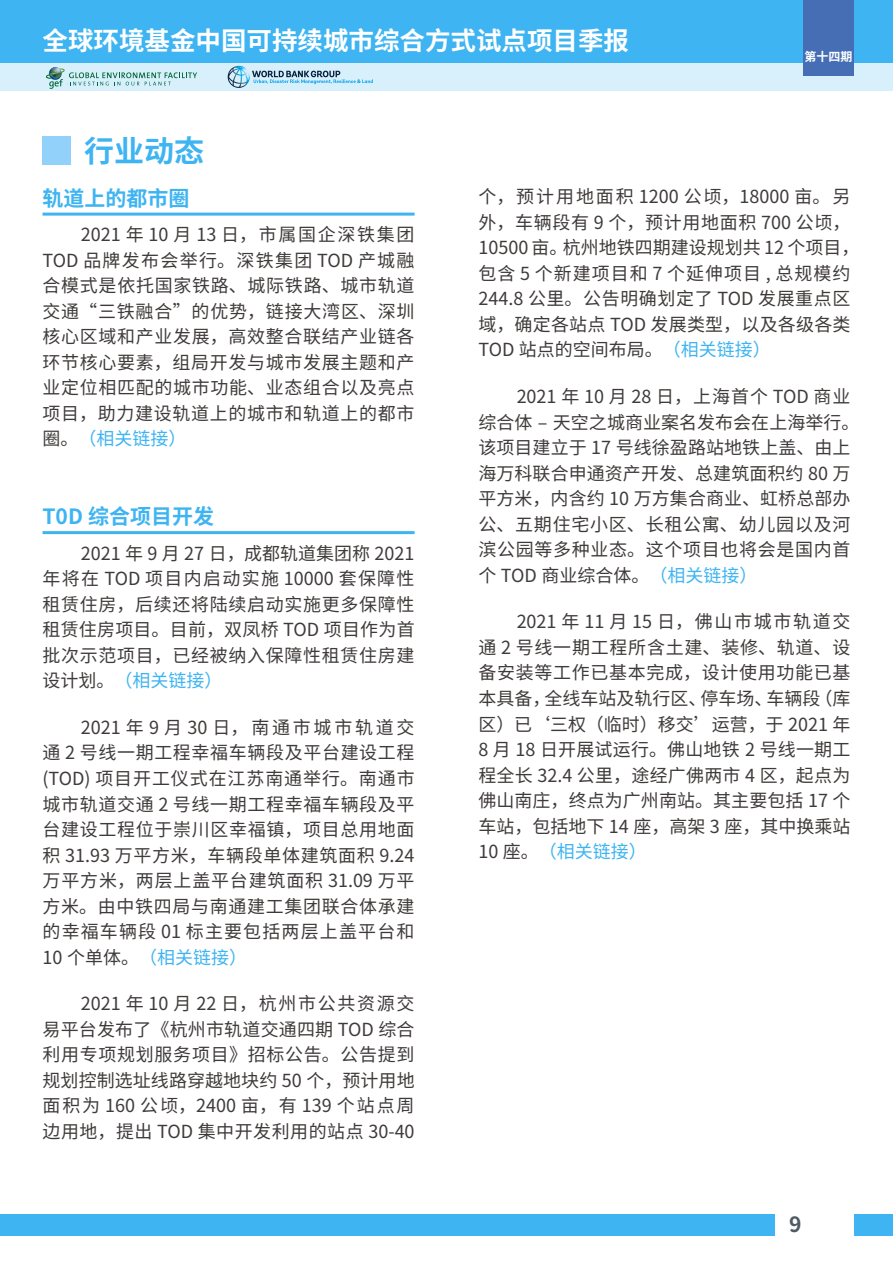
<style>
.page{position:relative;width:893px;height:1263px;background:#fff}
.page>*{position:absolute;margin:0;border:0;box-sizing:border-box;transform-origin:0 0}
.t1{font:700 30px "Source Han Sans CN";color:#3eb4f2}
.t2{font:700 25.5px "Source Han Sans CN";color:#fff}
.t3{font:700 21px "Source Han Sans CN";color:#3eb4f2}
.t4{font:700 21px "Source Han Sans CN";color:#4e5b65}
.t5{font:18px/25.5px "Source Han Sans CN";letter-spacing:.01em;color:#3f3b3a;text-align:justify}
.t6{font:700 12px "Source Han Sans CN";color:#fff}
.s1{color:#3eb4f2}
</style>
<div class="page">
<div style="left:0;top:60px;width:893px;height:31px;background:#d8effc"></div>
<div style="left:0;top:0;width:893px;height:63px;background:#3eb4f2"></div>
<div style="left:0;top:1214px;width:775px;height:21px;background:#3eb4f2"></div>
<div style="left:855px;top:1214px;width:38px;height:21px;background:#3eb4f2"></div>
<div style="left:803px;top:0;width:51px;height:76px;background:#456eb5"></div>
<svg style="left:46px;top:67px;width:151px;height:22px"></svg>
<svg style="left:228px;top:66px;width:145px;height:22px"></svg>
<div style="left:43px;top:137px;width:28px;height:28px;background:#92d1f9"></div>
<hr style="left:43px;top:213px;width:372px;height:3px;background:#3eb4f2">
<hr style="left:43px;top:531px;width:372px;height:3px;background:#3eb4f2">
<h2 class="t2" style="left:43px;top:26px;width:588px">全球环境基金中国可持续城市综合方式试点项目季报</h2>
<p class="t6" style="left:804px;top:50px;width:49px">第十四期</p>
<h1 class="t1" style="left:84px;top:135px;width:121px">行业动态</h1>
<p class="t3" style="left:43px;top:186px;width:148px">轨道上的都市圈</p>
<p class="t5" style="left:43px;top:222px;width:374px;text-indent:38px">2021 年 10 月 13 日，市属国企深铁集团TOD 品牌发布会举行。深铁集团 TOD 产城融合模式是依托国家铁路、城际铁路、城市轨道交通“三铁融合”的优势，链接大湾区、深圳核心区域和产业发展，高效整合联结产业链各环节核心要素，组局开发与城市发展主题和产业定位相匹配的城市功能、业态组合以及亮点项目，助力建设轨道上的城市和轨道上的都市圈。<span class="s1">（相关链接）</span></p>
<p class="t3" style="left:43px;top:505px;width:173px">T0D 综合项目开发</p>
<p class="t5" style="left:43px;top:541px;width:374px;text-indent:38px">2021 年 9 月 27 日，成都轨道集团称 2021年将在 TOD 项目内启动实施 10000 套保障性租赁住房，后续还将陆续启动实施更多保障性租赁住房项目。目前，双凤桥 TOD 项目作为首批次示范项目，已经被纳入保障性租赁住房建设计划。<span class="s1">（相关链接）</span></p>
<p class="t5" style="left:43px;top:715px;width:374px;text-indent:38px">2021 年 9 月 30 日，南通市城市轨道交通 2 号线一期工程幸福车辆段及平台建设工程(TOD) 项目开工仪式在江苏南通举行。南通市城市轨道交通 2 号线一期工程幸福车辆段及平台建设工程位于崇川区幸福镇，项目总用地面积 31.93 万平方米，车辆段单体建筑面积 9.24万平方米，两层上盖平台建筑面积 31.09 万平方米。由中铁四局与南通建工集团联合体承建的幸福车辆段 01 标主要包括两层上盖平台和10 个单体。<span class="s1">（相关链接）</span></p>
<p class="t5" style="left:43px;top:991px;width:374px;text-indent:38px">2021 年 10 月 22 日，杭州市公共资源交易平台发布了《杭州市轨道交通四期 TOD 综合利用专项规划服务项目》招标公告。公告提到规划控制选址线路穿越地块约 50 个，预计用地面积为 160 公顷，2400 亩，有 139 个站点周边用地，提出 TOD 集中开发利用的站点 30-40</p>
<p class="t5" style="left:478px;top:184px;width:383px;text-align:left">个，预计用地面积 1200 公顷，18000 亩。另外，车辆段有 9 个，预计用地面积 700 公顷，<br>10500 亩。杭州地铁四期建设规划共 12 个项目，包含 5 个新建项目和 7 个延伸项目 , 总规模约<br>244.8 公里。公告明确划定了 TOD 发展重点区域，确定各站点 TOD 发展类型，以及各级各类<br>TOD 站点的空间布局。<span class="s1">（相关链接）</span></p>
<p class="t5" style="left:478px;top:384px;width:383px;text-align:left;text-indent:38px">2021 年 10 月 28 日，上海首个 TOD 商业综合体 – 天空之城商业案名发布会在上海举行。该项目建立于 17 号线徐盈路站地铁上盖、由上海万科联合申通资产开发、总建筑面积约 80 万平方米，内含约 10 万方集合商业、虹桥总部办公、五期住宅小区、长租公寓、幼儿园以及河滨公园等多种业态。这个项目也将会是国内首个 TOD 商业综合体。<span class="s1">（相关链接）</span></p>
<p class="t5" style="left:478px;top:609px;width:374px;text-indent:38px">2021 年 11 月 15 日，佛山市城市轨道交通 2 号线一期工程所含土建、装修、轨道、设备安装等工作已基本完成，设计使用功能已基本具备，全线车站及轨行区、停车场、车辆段（库区）已‘三权（临时）移交’运营，于 2021 年8 月 18 日开展试运行。佛山地铁 2 号线一期工程全长 32.4 公里，途经广佛两市 4 区，起点为佛山南庄，终点为广州南站。其主要包括 17 个车站，包括地下 14 座，高架 3 座，其中换乘站10 座。<span class="s1">（相关链接）</span></p>
<p class="t4" style="left:789px;top:1212px;width:14px">9</p>
</div>
